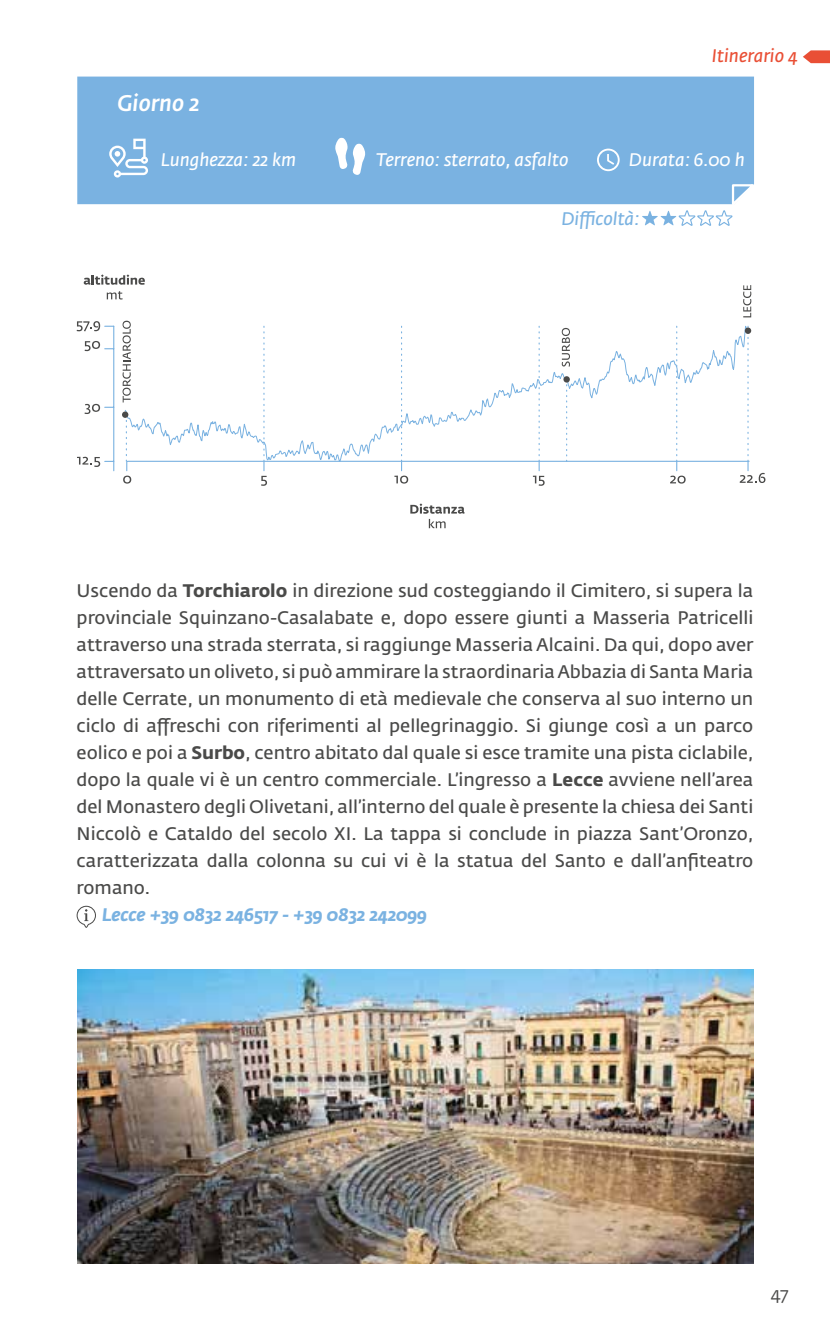
<style>
.page{position:relative;width:830px;height:1340px;background:#fff}
.page>*{position:absolute;margin:0;border:0;box-sizing:border-box;transform-origin:0 0}
.t1{font:italic 500 22.5px "Fedra Sans Std";color:#fff}
.t2{font:18px/27px "Fedra Sans Std";color:#4a4a49;text-align:justify}
.t3{font:italic 18px "Fedra Sans Std";color:#fff}
.t4{font:italic 700 18px "Fedra Sans Std";color:#7ab2e1}
.t5{font:italic 18px "Fedra Sans Std";color:#e94f35}
.t6{font:italic 18px "Fedra Sans Std";color:#7ab2e1}
.t7{font:18px "Fedra Sans Std";color:#4a4a49}
.s1{font-weight:700}
</style>
<div class="page">
<svg style="left:803px;top:50px;width:26px;height:13px"></svg>
<img style="left:77px;top:969px;width:676px;height:294px">
<div style="left:77px;top:77px;width:676px;height:127px;background:#7ab2e1"></div>
<svg style="left:109px;top:139px;width:39px;height:38px"></svg>
<svg style="left:596px;top:149px;width:23px;height:22px"></svg>
<svg style="left:334px;top:137px;width:31px;height:38px"></svg>
<svg style="left:77px;top:905px;width:19px;height:22px"></svg>
<svg style="left:410px;top:503px;width:54px;height:25px"></svg>
<svg style="left:84px;top:274px;width:61px;height:11px"></svg>
<svg style="left:107px;top:291px;width:16px;height:8px"></svg>
<hr style="left:113px;top:326px;width:1px;height:145px;background:#7ab2e1">
<svg style="left:77px;top:457px;width:37px;height:10px"></svg>
<svg style="left:84px;top:404px;width:30px;height:10px"></svg>
<svg style="left:84px;top:341px;width:30px;height:10px"></svg>
<svg style="left:77px;top:321px;width:37px;height:10px"></svg>
<svg style="left:123px;top:462px;width:8px;height:21px"></svg>
<svg style="left:261px;top:462px;width:6px;height:24px"></svg>
<svg style="left:394px;top:462px;width:14px;height:21px"></svg>
<svg style="left:532px;top:462px;width:12px;height:24px"></svg>
<svg style="left:670px;top:462px;width:15px;height:21px"></svg>
<svg style="left:739px;top:326px;width:26px;height:157px"></svg>
<svg style="left:124px;top:325px;width:623px;height:137px"></svg>
<svg style="left:122px;top:321px;width:9px;height:81px"></svg>
<div style="left:122px;top:411px;width:6px;height:7px;background:#4a4a49;border-radius:50%"></div>
<svg style="left:743px;top:285px;width:8px;height:32px"></svg>
<svg style="left:744px;top:327px;width:6px;height:7px"></svg>
<svg style="left:561px;top:328px;width:8px;height:39px"></svg>
<svg style="left:563px;top:376px;width:6px;height:85px"></svg>
<svg style="left:641px;top:183px;width:113px;height:43px"></svg>
<p class="t1" style="left:117px;top:89px;width:83px">Giorno 2</p>
<p class="t5" style="left:711px;top:44px;width:87px">Itinerario 4</p>
<p class="t3" style="left:161px;top:148px;width:137px">Lunghezza: 22 km</p>
<p class="t3" style="left:376px;top:148px;width:194px">Terreno: sterrato, asfalto</p>
<p class="t3" style="left:628px;top:148px;width:117px">Durata: 6.00 h</p>
<p class="t6" style="left:561px;top:207px;width:79px">Difficoltà:</p>
<p class="t2" style="left:77px;top:577px;width:678px">Uscendo da <span class="s1">Torchiarolo</span> in direzione sud costeggiando il Cimitero, si supera la provinciale Squinzano-Casalabate e, dopo essere giunti a Masseria Patricelli attraverso una strada sterrata, si raggiunge Masseria Alcaini. Da qui, dopo aver attraversato un oliveto, si può ammirare la straordinaria Abbazia di Santa Maria delle Cerrate, un monumento di età medievale che conserva al suo interno un ciclo di affreschi con riferimenti al pellegrinaggio. Si giunge così a un parco eolico e poi a <span class="s1">Surbo</span>, centro abitato dal quale si esce tramite una pista ciclabile, dopo la quale vi è un centro commerciale. L’ingresso a <span class="s1">Lecce</span> avviene nell’area del Monastero degli Olivetani, all’interno del quale è presente la chiesa dei Santi Niccolò e Cataldo del secolo XI. La tappa si conclude in piazza Sant’Oronzo, caratterizzata dalla colonna su cui vi è la statua del Santo e dall’anfiteatro romano.</p>
<p class="t4" style="left:102px;top:903px;width:326px">Lecce +39 0832 246517 - +39 0832 242099</p>
<p class="t7" style="left:770px;top:1282px;width:19px">47</p>
</div>
